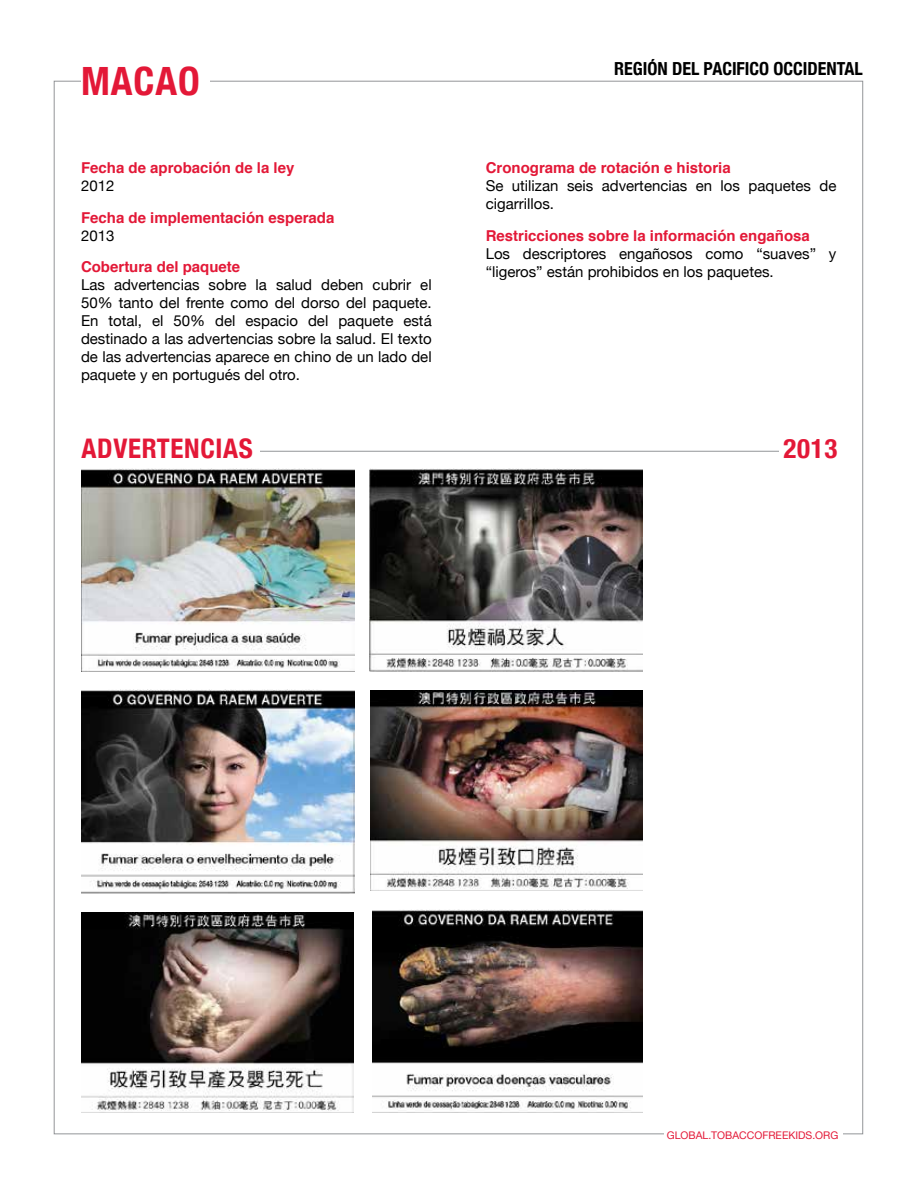
<style>
.page{position:relative;width:918px;height:1188px;background:#fff}
.page>*{position:absolute;margin:0;border:0;box-sizing:border-box;transform-origin:0 0}
.t1{font:700 condensed 39px "Helvetica Neue";letter-spacing:.025em;color:#e31837}
.t2{font:700 condensed 27px "Helvetica Neue";letter-spacing:.025em;color:#e31837}
.t3{font:700 condensed 18px "Helvetica Neue";color:#000}
.t4{font:15px/18px "Helvetica Neue";color:#000}
.t5{font:700 15px "Helvetica";color:#e31837}
.t6{font:10.5px "Helvetica Neue";color:#e31837}
</style>
<div class="page">
<hr style="left:191px;top:451px;width:647px;height:1px;background:#939598">
<div style="left:82px;top:432px;width:178px;height:27px;background:#fff"></div>
<div style="left:779px;top:432px;width:59px;height:27px;background:#fff"></div>
<img style="left:81px;top:469px;width:273px;height:202px">
<img style="left:369px;top:468px;width:274px;height:204px">
<img style="left:81px;top:689px;width:273px;height:204px">
<img style="left:371px;top:691px;width:271px;height:199px">
<img style="left:373px;top:910px;width:270px;height:200px">
<img style="left:81px;top:912px;width:273px;height:200px">
<h1 class="t1" style="left:81px;top:49px;width:118px">MACAO</h1>
<p class="t3" style="left:614px;top:54px;width:99px">REGIÓN DEL PACIFIC</p>
<p class="t3" style="left:759px;top:54px;width:69px">O OCCIDENTA</p>
<p class="t3" style="left:855px;top:54px;width:10px">L</p>
<p class="t5" style="left:81px;top:156px;width:215px">Fecha de aprobación de la ley</p>
<p class="t4" style="left:81px;top:176px;width:35px">2012</p>
<p class="t5" style="left:81px;top:205px;width:255px">Fecha de implementación esperada</p>
<p class="t4" style="left:81px;top:225px;width:35px">2013</p>
<p class="t5" style="left:81px;top:255px;width:161px">Cobertura del paquete</p>
<p class="t4" style="left:81px;top:275px;width:352px;text-align:justify">Las advertencias sobre la salud deben cubrir el 50% tanto del frente como del dorso del paquete.<br>En total, el 50% del espacio del paquete está destinado a las advertencias sobre la salud. El texto de las advertencias aparece en chino de un lado del paquete y en portugués del otro.</p>
<p class="t5" style="left:486px;top:156px;width:247px">Cronograma de rotación e historia</p>
<p class="t4" style="left:486px;top:176px;width:352px">Se utilizan seis advertencias en los paquetes de cigarrillos.</p>
<p class="t5" style="left:486px;top:223px;width:326px">Restricciones sobre la información engañosa</p>
<p class="t4" style="left:486px;top:243px;width:352px">Los descriptores engañosos como “suaves” y “ligeros” están prohibidos en los paquetes.</p>
<h2 class="t2" style="left:82px;top:426px;width:173px">ADVERTENCIAS</h2>
<h2 class="t2" style="left:784px;top:426px;width:55px">2013</h2>
<p class="t6" style="left:667px;top:1126px;width:173px">global.tobaccofreekids.org</p>
</div>
